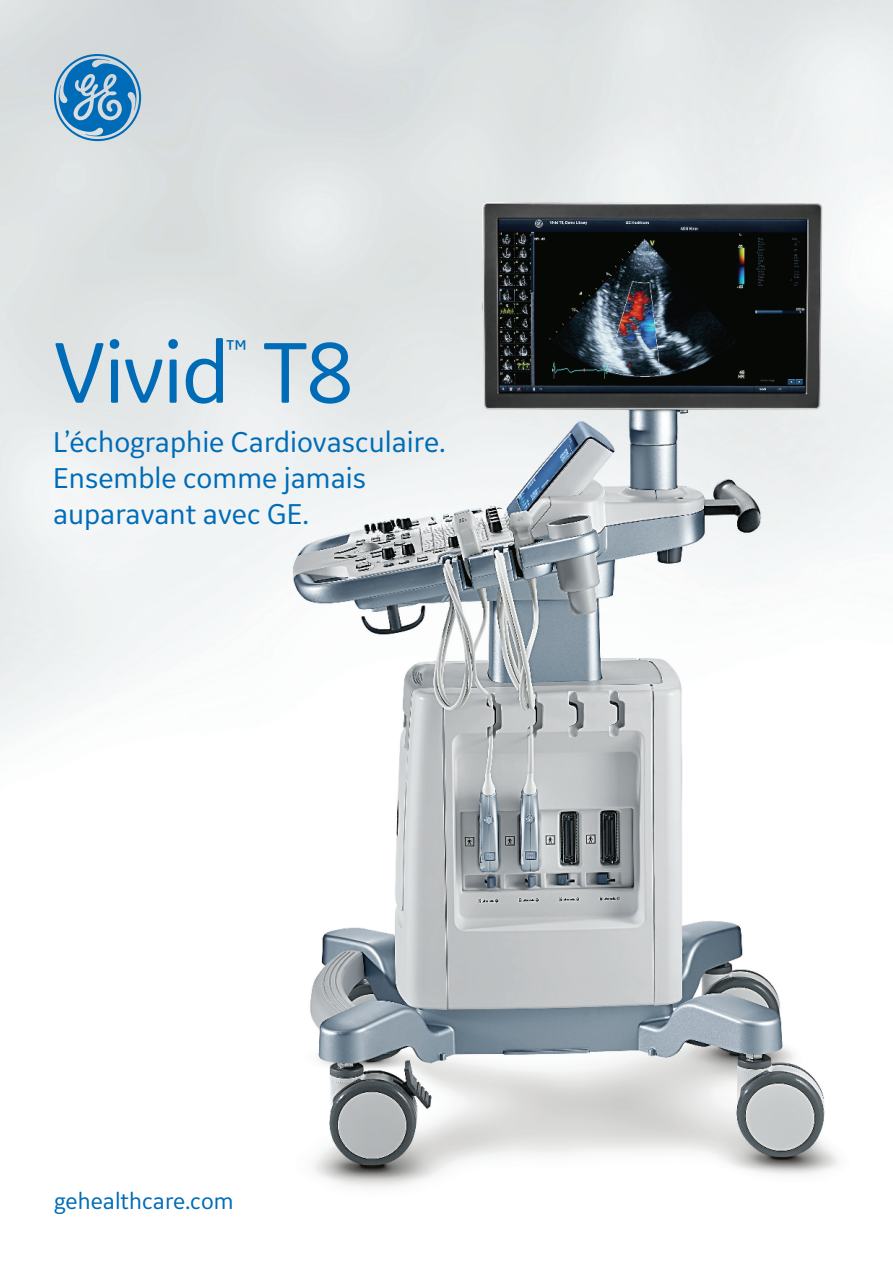
<style>
.page{position:relative;width:893px;height:1263px;background:#fff}
.page>*{position:absolute;margin:0;border:0;box-sizing:border-box;transform-origin:0 0}
.t1{font:90px "GE Inspira Sans";letter-spacing:-.02em;color:#006cb7}
.t2{font:31.5px "GE Inspira Sans";color:#006cb7}
.t3{font:30px/36px "GE Inspira Sans";color:#006cb7}
.t4{font:24px "GE Inspira Sans";color:#006cb7}
</style>
<div class="page">
<img style="left:0;top:0;width:893px;height:1187px">
<svg style="left:54px;top:54px;width:87px;height:87px;background:#68a2c9"></svg>
<h1 class="t1" style="left:53px;top:325px;width:302px">Vivid T8</h1>
<p class="t2" style="left:226px;top:333px;width:23px">™</p>
<p class="t3" style="left:53px;top:424px;width:394px">L’échographie Cardiovasculaire.<br>Ensemble comme jamais auparavant avec GE.</p>
<p class="t4" style="left:54px;top:1192px;width:181px">gehealthcare.com</p>
</div>
